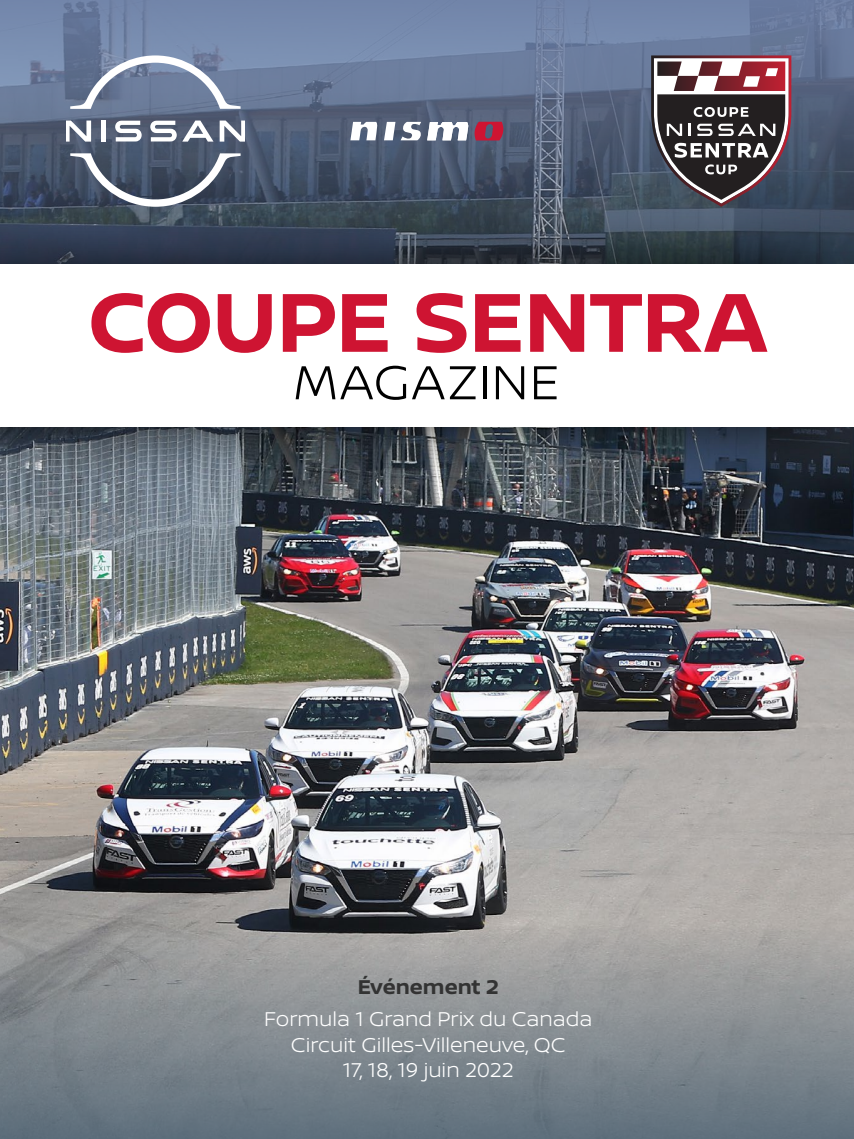
<style>
.page{position:relative;width:854px;height:1139px;background:#fff}
.page>*{position:absolute;margin:0;border:0;box-sizing:border-box;transform-origin:0 0}
.t1{font:700 88.75px "Nissan Brand";letter-spacing:-.015em;color:#ce1432}
.t2{font:300 50.75px "Nissan Brand";letter-spacing:.025em;color:#000}
.t3{font:300 21.25px/25.5px "Nissan Brand";color:#fff;text-align:center}
.t4{font:700 21.25px "Nissan Brand";color:#333}
</style>
<div class="page">
<img style="left:0;top:0;width:853px;height:632px">
<div style="left:0;top:209px;width:853px;height:275px;background:#000;opacity:.75"></div>
<div style="left:0;top:264px;width:853px;height:163px;background:#fff"></div>
<svg style="left:0;top:632px;width:853px;height:506px;background:#88898b"></svg>
<div style="left:179px;top:963px;width:498px;height:128px;background:linear-gradient(to bottom,#a1a1a0,#717d87)"></div>
<svg style="left:651px;top:55px;width:140px;height:152px"></svg>
<svg style="left:115px;top:121px;width:27px;height:20px"></svg>
<div style="left:101px;top:120px;width:5px;height:22px;background:#fff"></div>
<svg style="left:67px;top:120px;width:24px;height:22px"></svg>
<svg style="left:219px;top:120px;width:25px;height:22px"></svg>
<svg style="left:150px;top:120px;width:63px;height:22px"></svg>
<svg style="left:70px;top:55px;width:170px;height:54px;background:#818fa9"></svg>
<svg style="left:70px;top:153px;width:170px;height:54px;background:#5d6779"></svg>
<svg style="left:350px;top:122px;width:27px;height:18px"></svg>
<svg style="left:384px;top:122px;width:84px;height:18px"></svg>
<svg style="left:474px;top:122px;width:29px;height:18px"></svg>
<p class="t1" style="left:88px;top:258px;width:679px">COUPE SENTRA</p>
<p class="t2" style="left:294px;top:345px;width:267px">MAGAZINE</p>
<p class="t4" style="left:357px;top:971px;width:143px">Événement 2</p>
<p class="t3" style="left:264px;top:1005px;width:329px">Formula 1 Grand Prix du Canada<br>Circuit Gilles-Villeneuve, QC<br>17, 18, 19 juin 2022</p>
</div>
